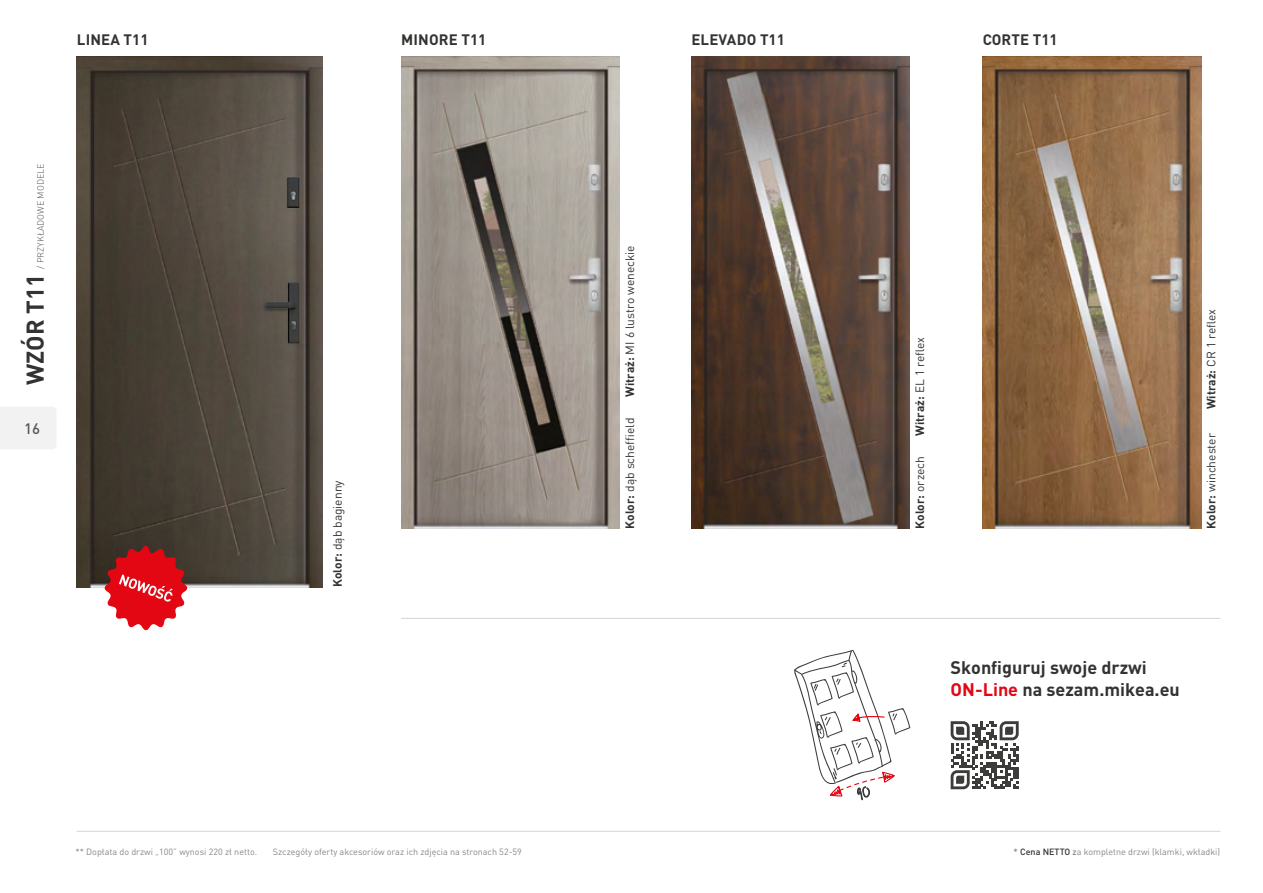
<style>
.page{position:relative;width:1263px;height:893px;background:#fff}
.page>*{position:absolute;margin:0;border:0;box-sizing:border-box;transform-origin:0 0}
.t1{font:700 24px "DIN Pro";color:#333332}
.t2{font:700 18px/21.6px "DIN Pro";color:#333332}
.t3{font:700 15px "DIN Pro";letter-spacing:.01em;color:#333332}
.t4{font:500 15px "DIN Pro";color:#575756}
.t5{font:12px "DIN Pro";color:#333332}
.t6{font:700 12px "DIN Pro";color:#333332}
.t7{font:9px "DIN Pro";color:#878787}
.t8{font:300 9px "DIN Pro";color:#575756}
.s1{font-weight:700}
.s2{font-weight:400}
.s3{color:#e30613}
.s4{font-weight:500}
.s5{font-weight:500;color:#333332}
</style>
<div class="page">
<div style="left:0;top:407px;width:56px;height:42px;background:#f2f2f2"></div>
<hr style="left:77px;top:831px;width:1143px;height:1px;background:#dadada">
<svg style="left:794px;top:650px;width:116px;height:151px"></svg>
<svg style="left:951px;top:721px;width:68px;height:68px"></svg>
<img style="left:77px;top:56px;width:246px;height:532px">
<svg style="left:105px;top:546px;width:82px;height:84px"></svg>
<img style="left:401px;top:56px;width:219px;height:473px">
<img style="left:691px;top:56px;width:219px;height:473px">
<img style="left:982px;top:56px;width:219px;height:473px">
<hr style="left:401px;top:618px;width:819px;height:1px;background:#dadada">
<h3 class="t3" style="left:77px;top:30px;width:73px">LINEA T11</h3>
<p class="t8" style="left:34px;top:269px;width:107px;rotate:-90deg">/ PRZYKŁADOWE MODELE</p>
<h1 class="t1" style="left:19px;top:385px;width:112px;rotate:-90deg">WZÓR T11</h1>
<h3 class="t4" style="left:24px;top:418px;width:17px">16</h3>
<h3 class="t3" style="left:401px;top:30px;width:87px">MINORE T11</h3>
<h3 class="t5" style="left:329px;top:587px;width:108px;rotate:-90deg"><span class="s1">Kolor:</span> dąb bagienny</h3>
<h3 class="t3" style="left:691px;top:30px;width:95px">ELEVADO T11</h3>
<h3 class="t5" style="left:621px;top:397px;width:153px;rotate:-90deg"><span class="s1">Witraż:</span> MI 6 lustro weneckie</h3>
<h3 class="t5" style="left:621px;top:529px;width:113px;rotate:-90deg"><span class="s1">Kolor:</span> dąb scheffield</h3>
<h3 class="t3" style="left:983px;top:30px;width:77px">CORTE T11</h3>
<h3 class="t5" style="left:912px;top:436px;width:100px;rotate:-90deg"><span class="s1">Witraż:</span> EL 1 reflex</h3>
<h3 class="t6" style="left:912px;top:529px;width:74px;rotate:-90deg">Kolor: <span class="s2">orzech</span></h3>
<h3 class="t5" style="left:1203px;top:409px;width:102px;rotate:-90deg"><span class="s1">Witraż:</span> CR 1 reflex</h3>
<h3 class="t5" style="left:1203px;top:529px;width:97px;rotate:-90deg"><span class="s1">Kolor:</span> winchester</h3>
<h2 class="t2" style="left:951px;top:656px;width:231px">Skonfiguruj swoje drzwi<br><span class="s3">ON-Line</span> na sezam.mikea.eu</h2>
<p class="t7" style="left:75px;top:845px;width:183px">** Dopłata do drzwi „100” wynosi 220 zł netto.</p>
<p class="t7" style="left:273px;top:845px;width:251px">Szczegóły oferty akcesoriów oraz ich zdjęcia na stronach 52-59</p>
<p class="t7" style="left:1013px;top:845px;width:208px"><span class="s4">*</span> <span class="s5">Cena NETTO</span> <span class="s4">z</span>a kompletne drzwi (klamki, wkładki)</p>
</div>
